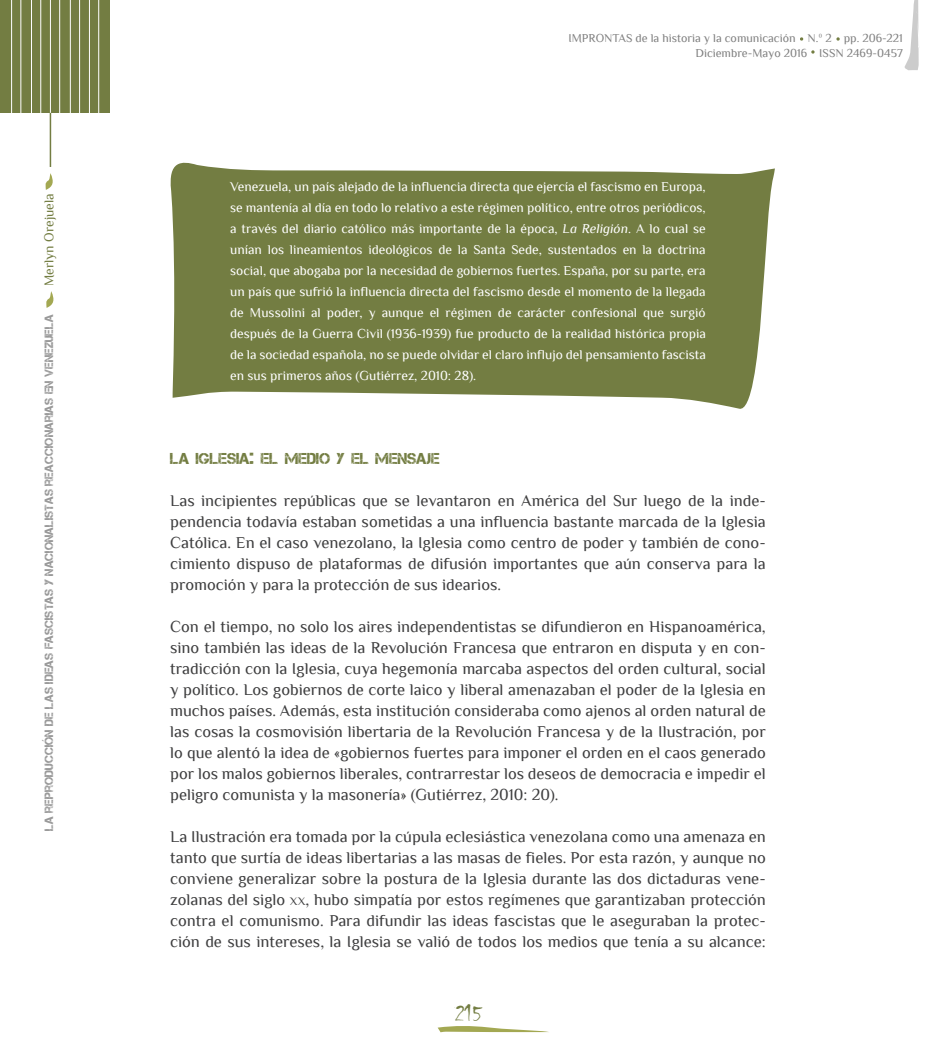
<style>
.page{position:relative;width:936px;height:1063px;background:#fff}
.page>*{position:absolute;margin:0;border:0;box-sizing:border-box;transform-origin:0 0}
.t1{font:24px "Chiller";color:#737d42}
.tx_principal{font:16.5px/21px "Philosopher";color:#3e3e3f;text-align:justify}
.titulo1{font:15.75px "Captureit";color:#737d42}
.cita_a_bando_blanca{font:13.5px/21px "Philosopher";color:#fff;text-align:justify}
.t2{font:13.5px "Philosopher";letter-spacing:-.005em;color:#737d42}
.t3{font:12px/14.4px "Philosopher";color:#808080;text-align:right}
.t4{font:12px "Captureit";color:#999}
.s1{font-style:italic}
.s2{font-size:22.5px}
.s3{font-size:11.55px}
</style>
<div class="page">
<hr style="left:50px;top:48px;width:1px;height:119px;background:#737d42">
<div style="left:0;top:0;width:109px;height:113px;background:#737d42"></div>
<hr style="left:11px;top:0;width:1px;height:139px;background:#fff">
<hr style="left:89px;top:0;width:1px;height:139px;background:#fff">
<hr style="left:50px;top:0;width:1px;height:113px;background:#fff">
<hr style="left:31px;top:0;width:1px;height:139px;background:#fff">
<hr style="left:70px;top:0;width:1px;height:139px;background:#fff">
<hr style="left:21px;top:0;width:1px;height:139px;background:#fff">
<hr style="left:98px;top:0;width:1px;height:139px;background:#fff">
<hr style="left:59px;top:0;width:1px;height:139px;background:#fff">
<hr style="left:40px;top:0;width:1px;height:139px;background:#fff">
<hr style="left:79px;top:0;width:1px;height:139px;background:#fff">
<svg style="left:904px;top:0;width:15px;height:70px"></svg>
<svg style="left:46px;top:291px;width:8px;height:17px"></svg>
<svg style="left:45px;top:173px;width:8px;height:17px"></svg>
<svg style="left:437px;top:1026px;width:112px;height:6px"></svg>
<svg style="left:811px;top:50px;width:3px;height:4px"></svg>
<svg style="left:800px;top:37px;width:3px;height:4px"></svg>
<svg style="left:170px;top:162px;width:604px;height:247px;background:#828b57"></svg>
<p class="t2" style="left:42px;top:286px;width:94px;rotate:-90deg">Merlyn Orejuela</p>
<p class="t4" style="left:42px;top:831px;width:518px;rotate:-90deg">La reproducción de las ideas fascistas y nacionalistas reaccionarias en Venezuela</p>
<p class="t3" style="left:568px;top:31px;width:336px">IMPRONTAS de la historia y la comunicación N.º 2 pp. 206-221<br>Diciembre-Mayo 2016 ISSN 2469-0457</p>
<p class="cita_a_bando_blanca" style="left:230px;top:176px;width:477px">Venezuela, un país alejado de la influencia directa que ejercía el fascismo en Europa, se mantenía al día en todo lo relativo a este régimen político, entre otros periódicos, a través del diario católico más importante de la época, <span class="s1">La Religión</span>. A lo cual se unían los lineamientos ideológicos de la Santa Sede, sustentados en la doctrina social, que abogaba por la necesidad de gobiernos fuertes. España, por su parte, era un país que sufrió la influencia directa del fascismo desde el momento de la llegada de Mussolini al poder, y aunque el régimen de carácter confesional que surgió después de la Guerra Civil (1936-1939) fue producto de la realidad histórica propia de la sociedad española, no se puede olvidar el claro influjo del pensamiento fascista en sus primeros años (Gutiérrez, 2010: 28).</p>
<p class="titulo1" style="left:170px;top:450px;width:271px">LA IGLESIA<span class="s2">:</span> EL MEDIO Y EL MENSAJE</p>
<p class="tx_principal" style="left:170px;top:490px;width:597px">Las incipientes repúblicas que se levantaron en América del Sur luego de la inde&shy;pendencia todavía estaban sometidas a una influencia bastante marcada de la Iglesia Católica. En el caso venezolano, la Iglesia como centro de poder y también de cono&shy;cimiento dispuso de plataformas de difusión importantes que aún conserva para la promoción y para la protección de sus idearios.</p>
<p class="tx_principal" style="left:170px;top:616px;width:597px">Con el tiempo, no solo los aires independentistas se difundieron en Hispanoamérica, sino también las ideas de la Revolución Francesa que entraron en disputa y en con&shy;tradicción con la Iglesia, cuya hegemonía marcaba aspectos del orden cultural, social y político. Los gobiernos de corte laico y liberal amenazaban el poder de la Iglesia en muchos países. Además, esta institución consideraba como ajenos al orden natural de las cosas la cosmovisión libertaria de la Revolución Francesa y de la Ilustración, por lo que alentó la idea de «gobiernos fuertes para imponer el orden en el caos generado por los malos gobiernos liberales, contrarrestar los deseos de democracia e impedir el peligro comunista y la masonería» (Gutiérrez, 2010: 20).</p>
<p class="tx_principal" style="left:170px;top:826px;width:597px">La Ilustración era tomada por la cúpula eclesiástica venezolana como una amenaza en tanto que surtía de ideas libertarias a las masas de fieles. Por esta razón, y aunque no conviene generalizar sobre la postura de la Iglesia durante las dos dictaduras vene&shy;zolanas del siglo <span class="s3">xx</span>, hubo simpatía por estos regímenes que garantizaban protección contra el comunismo. Para difundir las ideas fascistas que le aseguraban la protec&shy;ción de sus intereses, la Iglesia se valió de todos los medios que tenía a su alcance:</p>
<h1 class="t1" style="left:455px;top:1000px;width:29px">215</h1>
</div>
